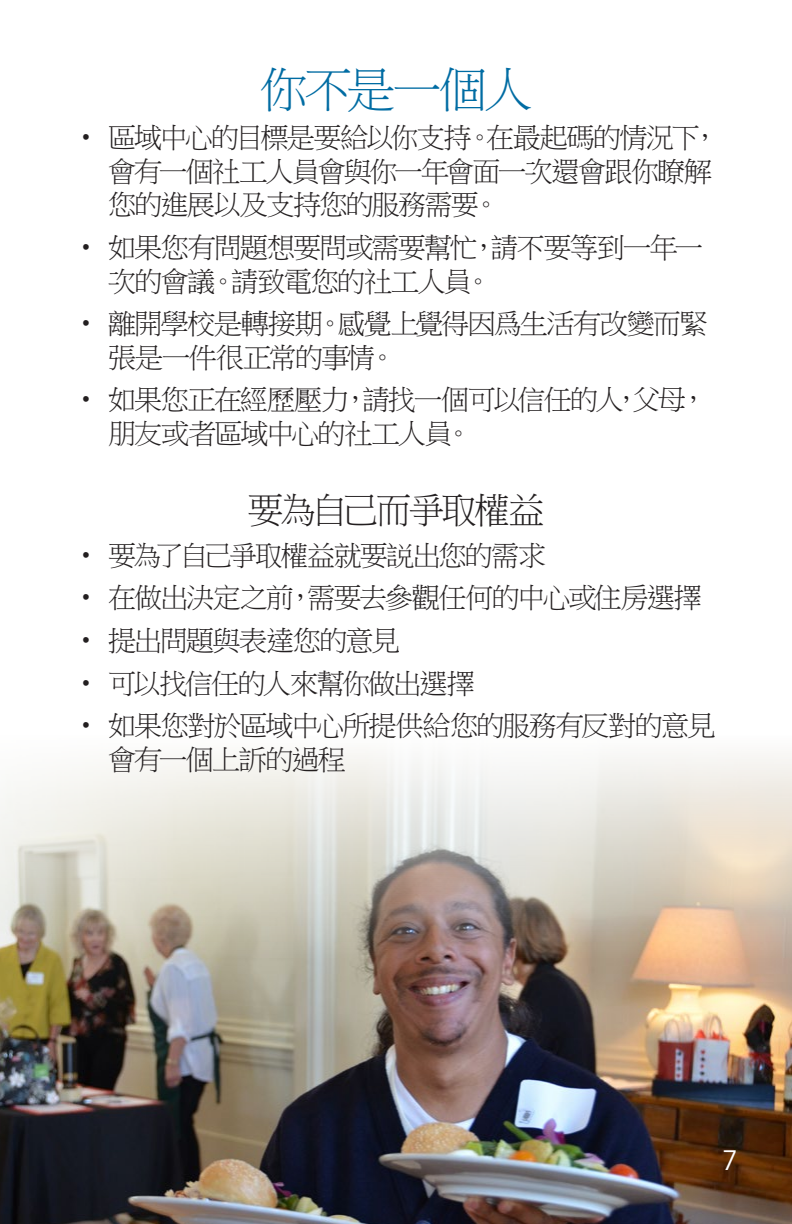
<style>
.page{position:relative;width:792px;height:1224px;background:#fff}
.page>*{position:absolute;margin:0;border:0;box-sizing:border-box;transform-origin:0 0}
.t1{font:48px "Ming Li U";letter-spacing:-.06em;color:#006ca3}
.t2{font:36px "Ming Li U";letter-spacing:-.09em;color:#231f20}
.t3{font:28px/33.6px "Ming Li U";letter-spacing:-.06em;color:#231f20}
.t4{font:28px "Avenir";color:#fff}
</style>
<div class="page">
<img style="left:0;top:753px;width:792px;height:471px">
<h1 class="t1" style="left:260px;top:65px;width:274px">你不是一個人</h1>
<p class="t3" style="left:108px;top:121px;width:612px;text-indent:-36px">• 區域中心的目標是要給以你支持。在最起碼的情況下，會有一個社工人員會與你一年會面一次還會跟你瞭解您的進展以及支持您的服務需要。</p>
<p class="t3" style="left:108px;top:231px;width:596px;text-indent:-36px">• 如果您有問題想要問或需要幫忙，請不要等到一年一次的會議。請致電您的社工人員。</p>
<p class="t3" style="left:108px;top:307px;width:601px;text-indent:-36px">• 離開學校是轉接期。感覺上覺得因爲生活有改變而緊張是一件很正常的事情。</p>
<p class="t3" style="left:108px;top:383px;width:601px;text-indent:-36px">• 如果您正在經歷壓力，請找一個可以信任的人，父母，朋友或者區域中心的社工人員。</p>
<p class="t2" style="left:247px;top:492px;width:299px">要為自己而爭取權益</p>
<p class="t3" style="left:72px;top:539px;width:476px">• 要為了自己爭取權益就要説出您的需求</p>
<p class="t3" style="left:72px;top:581px;width:631px">• 在做出決定之前，需要去參觀任何的中心或住房選擇</p>
<p class="t3" style="left:72px;top:624px;width:329px">• 提出問題與表達您的意見</p>
<p class="t3" style="left:72px;top:666px;width:404px">• 可以找信任的人來幫你做出選擇</p>
<p class="t3" style="left:108px;top:709px;width:609px;text-indent:-36px">• 如果您對於區域中心所提供給您的服務有反對的意見會有一個上訴的過程</p>
<p class="t4" style="left:722px;top:1144px;width:17px">7</p>
</div>
